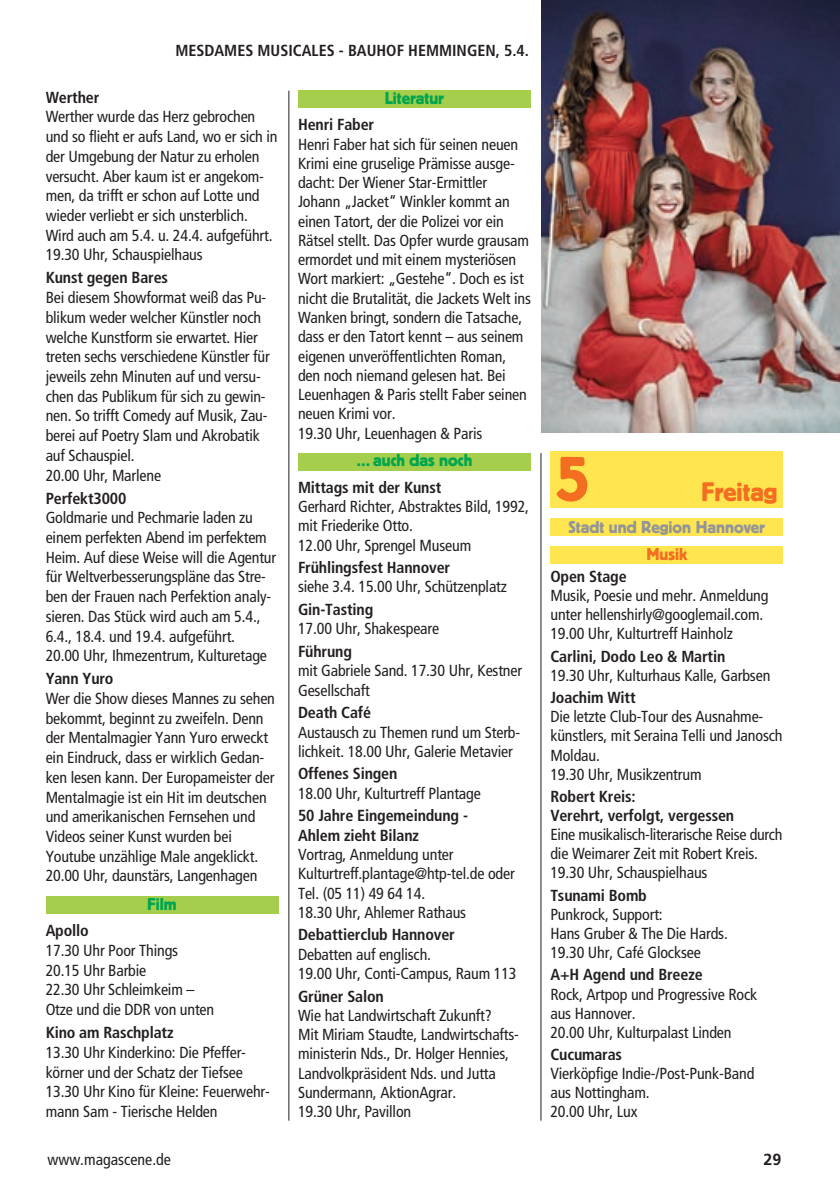
<style>
.page{position:relative;width:840px;height:1191px;background:#fff}
.page>*{position:absolute;margin:0;border:0;box-sizing:border-box;transform-origin:0 0}
.t1{font:66px "Block T";color:#f36e21}
.t2{font:28px "Block T";color:#f36e21}
.t3{font:18px "Block T";color:#00a54f}
.t4{font:18px "Block T";color:#939598}
.t5{font:18px "Block T";color:#f36e21}
.t6{font:condensed 16px/19.6px "Frutiger";letter-spacing:-.01em;color:#231f20}
.t7{font:700 condensed 16px/19.2px "Frutiger";letter-spacing:-.01em;color:#231f20}
.t8{font:700 16px "Frutiger";color:#231f20}
</style>
<div class="page">
<div style="left:46px;top:896px;width:232px;height:17px;background:#a4ce4c"></div>
<div style="left:298px;top:91px;width:232px;height:17px;background:#a4ce4c"></div>
<div style="left:298px;top:453px;width:232px;height:17px;background:#a4ce4c"></div>
<div style="left:550px;top:451px;width:232px;height:56px;background:#ffe54f"></div>
<div style="left:550px;top:518px;width:232px;height:17px;background:#ffe54f"></div>
<div style="left:550px;top:546px;width:232px;height:17px;background:#ffe54f"></div>
<hr style="left:288px;top:91px;width:1px;height:1029px;background:#231f20">
<hr style="left:540px;top:453px;width:1px;height:667px;background:#231f20">
<img style="left:541px;top:0;width:298px;height:433px">
<p class="t7" style="left:175px;top:43px;width:355px">MESDAMES MUSICALES - BAUHOF HEMMINGEN, 5.4.</p>
<p class="t7" style="left:46px;top:89px;width:55px">Werther</p>
<p class="t6" style="left:46px;top:108px;width:233px">Werther wurde das Herz gebrochen und so flieht er aufs Land, wo er sich in der Umgebung der Natur zu erholen versucht. Aber kaum ist er angekom&shy;men, da trifft er schon auf Lotte und wieder verliebt er sich unsterblich.<br>Wird auch am 5.4. u. 24.4. aufgeführt.<br>19.30 Uhr, Schauspielhaus</p>
<p class="t7" style="left:46px;top:269px;width:124px">Kunst gegen Bares</p>
<p class="t6" style="left:46px;top:289px;width:225px">Bei diesem Showformat weiß das Pu&shy;blikum weder welcher Künstler noch welche Kunstform sie erwartet. Hier treten sechs verschiedene Künstler für jeweils zehn Minuten auf und versu&shy;chen das Publikum für sich zu gewin&shy;nen. So trifft Comedy auf Musik, Zau&shy;berei auf Poetry Slam und Akrobatik auf Schauspiel.<br>20.00 Uhr, Marlene</p>
<p class="t7" style="left:46px;top:490px;width:82px">Perfekt3000</p>
<p class="t6" style="left:46px;top:509px;width:232px">Goldmarie und Pechmarie laden zu einem perfekten Abend im perfektem Heim. Auf diese Weise will die Agentur für Weltverbesserungspläne das Stre&shy;ben der Frauen nach Perfektion analy&shy;sieren. Das Stück wird auch am 5.4., 6.4., 18.4. und 19.4. aufgeführt.<br>20.00 Uhr, Ihmezentrum, Kulturetage</p>
<p class="t7" style="left:46px;top:670px;width:69px">Yann Yuro</p>
<p class="t6" style="left:46px;top:690px;width:231px">Wer die Show dieses Mannes zu sehen bekommt, beginnt zu zweifeln. Denn der Mentalmagier Yann Yuro erweckt ein Eindruck, dass er wirklich Gedan&shy;ken lesen kann. Der Europameister der Mentalmagie ist ein Hit im deutschen und amerikanischen Fernsehen und Videos seiner Kunst wurden bei Youtube unzählige Male angeklickt.<br>20.00 Uhr, daunstärs, Langenhagen</p>
<p class="t7" style="left:46px;top:922px;width:45px">Apollo</p>
<p class="t6" style="left:46px;top:942px;width:170px">17.30 Uhr Poor Things<br>20.15 Uhr Barbie<br>22.30 Uhr Schleimkeim –<br>Otze und die DDR von unten</p>
<p class="t7" style="left:46px;top:1024px;width:129px">Kino am Raschplatz</p>
<p class="t6" style="left:46px;top:1044px;width:225px">13.30 Uhr Kinderkino: Die Pfeffer - körner und der Schatz der Tiefsee 13.30 Uhr Kino für Kleine: Feuerwehr&shy;mann Sam - Tierische Helden</p>
<p class="t3" style="left:147px;top:894px;width:31px">Film</p>
<p class="t3" style="left:384px;top:88px;width:61px">Literatur</p>
<p class="t7" style="left:298px;top:116px;width:78px">Henri Faber</p>
<p class="t6" style="left:298px;top:136px;width:234px">Henri Faber hat sich für seinen neuen Krimi eine gruselige Prämisse ausge&shy;dacht: Der Wiener Star-Ermittler Johann „Jacket“ Winkler kommt an einen Tatort, der die Polizei vor ein Rätsel stellt. Das Opfer wurde grausam ermordet und mit einem mysteriösen Wort markiert: „Gestehe“. Doch es ist nicht die Brutalität, die Jackets Welt ins Wanken bringt, sondern die Tatsache, dass er den Tatort kennt – aus seinem eigenen unveröffentlichten Roman, den noch niemand gelesen hat. Bei Leuenhagen &amp; Paris stellt Faber seinen neuen Krimi vor.<br>19.30 Uhr, Leuenhagen &amp; Paris</p>
<p class="t7" style="left:298px;top:479px;width:145px">Mittags mit der Kunst</p>
<p class="t6" style="left:298px;top:498px;width:232px">Gerhard Richter, Abstraktes Bild, 1992, mit Friederike Otto.<br>12.00 Uhr, Sprengel Museum</p>
<p class="t7" style="left:298px;top:559px;width:153px">Frühlingsfest Hannover</p>
<p class="t6" style="left:298px;top:578px;width:210px">siehe 3.4. 15.00 Uhr, Schützenplatz</p>
<p class="t7" style="left:298px;top:601px;width:77px">Gin-Tasting</p>
<p class="t6" style="left:298px;top:620px;width:143px">17.00 Uhr, Shakespeare</p>
<p class="t7" style="left:298px;top:643px;width:55px">Führung</p>
<p class="t6" style="left:298px;top:662px;width:225px">mit Gabriele Sand. 17.30 Uhr, Kestner<br>Gesellschaft</p>
<p class="t7" style="left:298px;top:704px;width:74px">Death Café</p>
<p class="t6" style="left:298px;top:723px;width:223px">Austausch zu Themen rund um Sterb&shy;lichkeit. 18.00 Uhr, Galerie Metavier</p>
<p class="t7" style="left:298px;top:765px;width:101px">Offenes Singen</p>
<p class="t6" style="left:298px;top:784px;width:184px">18.00 Uhr, Kulturtreff Plantage</p>
<p class="t7" style="left:298px;top:807px;width:171px">50 Jahre Eingemeindung -<br>Ahlem zieht Bilanz</p>
<p class="t6" style="left:298px;top:846px;width:218px">Vortrag, Anmeldung unter<br>Kulturtreff.plantage@htp-tel.de oder<br>Tel. (05 11) 49 64 14.<br>18.30 Uhr, Ahlemer Rathaus</p>
<p class="t7" style="left:298px;top:926px;width:158px">Debattierclub Hannover</p>
<p class="t6" style="left:298px;top:945px;width:220px">Debatten auf englisch.<br>19.00 Uhr, Conti-Campus, Raum 113</p>
<p class="t7" style="left:298px;top:987px;width:87px">Grüner Salon</p>
<p class="t6" style="left:298px;top:1007px;width:222px">Wie hat Landwirtschaft Zukunft?<br>Mit Miriam Staudte, Landwirtschafts&shy;ministerin Nds., Dr. Holger Hennies,<br>Landvolkpräsident Nds. und Jutta<br>Sundermann, AktionAgrar.<br>19.30 Uhr, Pavillon</p>
<p class="t3" style="left:356px;top:451px;width:117px">… auch das noch</p>
<h1 class="t1" style="left:555px;top:443px;width:34px">5</h1>
<h2 class="t2" style="left:700px;top:476px;width:78px">Freitag</h2>
<p class="t4" style="left:568px;top:517px;width:198px">Stadt und Region Hannover</p>
<p class="t5" style="left:646px;top:544px;width:42px">Musik</p>
<p class="t7" style="left:550px;top:568px;width:78px">Open Stage</p>
<p class="t6" style="left:550px;top:587px;width:219px;line-height:19px">Musik, Poesie und mehr. Anmeldung unter hellenshirly@googlemail.com.<br>19.00 Uhr, Kulturtreff Hainholz</p>
<p class="t7" style="left:550px;top:648px;width:176px">Carlini, Dodo Leo &amp; Martin</p>
<p class="t6" style="left:550px;top:667px;width:221px">19.30 Uhr, Kulturhaus Kalle, Garbsen</p>
<p class="t7" style="left:550px;top:689px;width:87px">Joachim Witt</p>
<p class="t6" style="left:550px;top:708px;width:233px;line-height:19px">Die letzte Club-Tour des Ausnahme&shy;künstlers, mit Seraina Telli und Janosch<br>Moldau.<br>19.30 Uhr, Musikzentrum</p>
<p class="t7" style="left:550px;top:788px;width:185px">Robert Kreis:<br>Verehrt, verfolgt, vergessen</p>
<p class="t6" style="left:550px;top:826px;width:233px;line-height:19px">Eine musikalisch-literarische Reise durch die Weimarer Zeit mit Robert Kreis.<br>19.30 Uhr, Schauspielhaus</p>
<p class="t7" style="left:550px;top:887px;width:98px">Tsunami Bomb</p>
<p class="t6" style="left:550px;top:906px;width:179px;line-height:19px">Punkrock, Support:<br>Hans Gruber &amp; The Die Hards.<br>19.30 Uhr, Café Glocksee</p>
<p class="t7" style="left:550px;top:966px;width:154px">A+H Agend und Breeze</p>
<p class="t6" style="left:550px;top:985px;width:208px;line-height:19px">Rock, Artpop und Progressive Rock aus Hannover.<br>20.00 Uhr, Kulturpalast Linden</p>
<p class="t7" style="left:550px;top:1046px;width:73px">Cucumaras</p>
<p class="t6" style="left:550px;top:1065px;width:205px;line-height:19px">Vierköpfige Indie-/Post-Punk-Band aus Nottingham.<br>20.00 Uhr, Lux</p>
<p class="t6" style="left:47px;top:1151px;width:125px">www.magascene.de</p>
<p class="t8" style="left:763px;top:1152px;width:19px">29</p>
</div>
